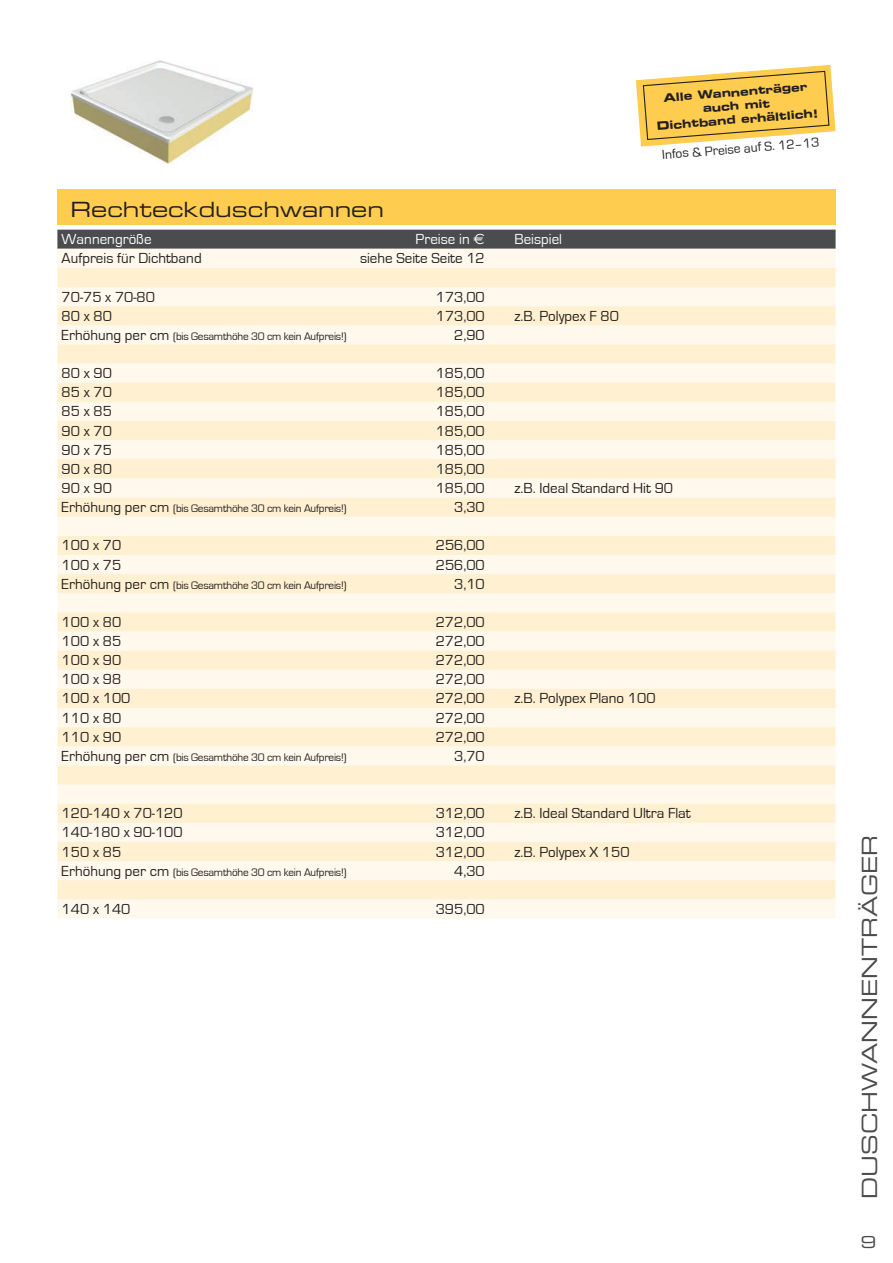
<style>
.page{position:relative;width:893px;height:1263px;background:#fff}
.page>*{position:absolute;margin:0;border:0;box-sizing:border-box;transform-origin:0 0}
.t1{font:21px "Eurostile Extended Two";color:#231f20}
.t2{font:21px "Eurostile Extended Two";color:#4b4c4d}
.t3{font:16.5px "Eurostile Extended Two";color:#4b4c4d}
.t4{font:15px "Eurostile";color:#231f20}
.t5{font:15px "Eurostile";color:#fff}
.t6{font:13.5px "Eurostile";color:#231f20}
.t7{font:11.4px/13.8px "Eurostile Bold Extended Two";color:#231f20;text-align:center}
.t8{font:11.25px "Eurostile";letter-spacing:-.02em;color:#231f20}
.s1{font-family:"Euro Sans"}
.s2{font-size:15px}
</style>
<div class="page">
<div style="left:57px;top:189px;width:779px;height:35px;background:#fecc4e"></div>
<img style="left:71px;top:60px;width:183px;height:103px">
<div style="left:57px;top:230px;width:779px;height:19px;background:#4b4c4d"></div>
<div style="left:57px;top:249px;width:779px;height:669px;background:#fef9ec"></div>
<svg style="left:57px;top:268px;width:779px;height:631px;background:#fef4dd"></svg>
<svg style="left:636px;top:65px;width:200px;height:82px"></svg>
<h1 class="t1" style="left:71px;top:195px;width:315px">Rechteckduschwannen</h1>
<p class="t7" style="left:654px;top:92px;width:164px;rotate:-5deg">Alle Wannenträger auch mit<br>Dichtband erhältlich!</p>
<p class="t6" style="left:662px;top:148px;width:159px;rotate:-5deg">Infos &amp; Preise auf S. 12–13</p>
<p class="t5" style="left:62px;top:231px;width:91px">Wannengröße</p>
<p class="t5" style="left:416px;top:231px;width:71px">Preise in <span class="s1">€</span></p>
<p class="t5" style="left:514px;top:231px;width:49px">Beispiel</p>
<p class="t4" style="left:62px;top:250px;width:142px">Aufpreis für Dichtband</p>
<p class="t4" style="left:360px;top:250px;width:126px">siehe Seite Seite 12</p>
<p class="t4" style="left:62px;top:289px;width:95px">70-75 x 70-80</p>
<p class="t4" style="left:436px;top:289px;width:50px">173,00</p>
<p class="t4" style="left:62px;top:308px;width:52px">80 x 80</p>
<p class="t4" style="left:436px;top:308px;width:50px">173,00</p>
<p class="t4" style="left:514px;top:308px;width:106px">z.B. Polypex F 80</p>
<p class="t8" style="left:62px;top:330px;width:286px"><span class="s2">Erhöhung per cm</span> (bis Gesamthöhe 30 cm kein Aufpreis!)</p>
<p class="t4" style="left:454px;top:327px;width:32px">2,90</p>
<p class="t4" style="left:62px;top:365px;width:52px">80 x 90</p>
<p class="t4" style="left:436px;top:365px;width:50px">185,00</p>
<p class="t4" style="left:62px;top:384px;width:52px">85 x 70</p>
<p class="t4" style="left:436px;top:384px;width:50px">185,00</p>
<p class="t4" style="left:62px;top:403px;width:52px">85 x 85</p>
<p class="t4" style="left:436px;top:403px;width:50px">185,00</p>
<p class="t4" style="left:62px;top:423px;width:52px">90 x 70</p>
<p class="t4" style="left:436px;top:423px;width:50px">185,00</p>
<p class="t4" style="left:62px;top:442px;width:52px">90 x 75</p>
<p class="t4" style="left:436px;top:442px;width:50px">185,00</p>
<p class="t4" style="left:62px;top:461px;width:52px">90 x 80</p>
<p class="t4" style="left:436px;top:461px;width:50px">185,00</p>
<p class="t4" style="left:62px;top:480px;width:52px">90 x 90</p>
<p class="t4" style="left:436px;top:480px;width:50px">185,00</p>
<p class="t4" style="left:514px;top:480px;width:160px">z.B. Ideal Standard Hit 90</p>
<p class="t8" style="left:62px;top:502px;width:286px"><span class="s2">Erhöhung per cm</span> (bis Gesamthöhe 30 cm kein Aufpreis!)</p>
<p class="t4" style="left:454px;top:499px;width:32px">3,30</p>
<p class="t4" style="left:62px;top:537px;width:61px">100 x 70</p>
<p class="t4" style="left:436px;top:537px;width:50px">256,00</p>
<p class="t4" style="left:62px;top:556px;width:61px">100 x 75</p>
<p class="t4" style="left:436px;top:556px;width:50px">256,00</p>
<p class="t8" style="left:62px;top:579px;width:286px"><span class="s2">Erhöhung per cm</span> (bis Gesamthöhe 30 cm kein Aufpreis!)</p>
<p class="t4" style="left:454px;top:576px;width:32px">3,10</p>
<p class="t4" style="left:62px;top:614px;width:61px">100 x 80</p>
<p class="t4" style="left:436px;top:614px;width:50px">272,00</p>
<p class="t4" style="left:62px;top:633px;width:61px">100 x 85</p>
<p class="t4" style="left:436px;top:633px;width:50px">272,00</p>
<p class="t4" style="left:62px;top:652px;width:61px">100 x 90</p>
<p class="t4" style="left:436px;top:652px;width:50px">272,00</p>
<p class="t4" style="left:62px;top:671px;width:61px">100 x 98</p>
<p class="t4" style="left:436px;top:671px;width:50px">272,00</p>
<p class="t4" style="left:62px;top:690px;width:70px">100 x 100</p>
<p class="t4" style="left:436px;top:690px;width:50px">272,00</p>
<p class="t4" style="left:514px;top:690px;width:142px">z.B. Polypex Plano 100</p>
<p class="t4" style="left:62px;top:710px;width:61px">110 x 80</p>
<p class="t4" style="left:436px;top:710px;width:50px">272,00</p>
<p class="t4" style="left:62px;top:729px;width:61px">110 x 90</p>
<p class="t4" style="left:436px;top:729px;width:50px">272,00</p>
<p class="t8" style="left:62px;top:751px;width:286px"><span class="s2">Erhöhung per cm</span> (bis Gesamthöhe 30 cm kein Aufpreis!)</p>
<p class="t4" style="left:454px;top:748px;width:32px">3,70</p>
<p class="t4" style="left:62px;top:805px;width:122px">120-140 x 70-120</p>
<p class="t4" style="left:436px;top:805px;width:50px">312,00</p>
<p class="t4" style="left:514px;top:805px;width:178px">z.B. Ideal Standard Ultra Flat</p>
<p class="t4" style="left:62px;top:824px;width:123px">140-180 x 90-100</p>
<p class="t4" style="left:436px;top:824px;width:50px">312,00</p>
<p class="t4" style="left:62px;top:843px;width:61px">150 x 85</p>
<p class="t4" style="left:436px;top:843px;width:50px">312,00</p>
<p class="t4" style="left:514px;top:843px;width:117px">z.B. Polypex X 150</p>
<p class="t8" style="left:62px;top:866px;width:286px"><span class="s2">Erhöhung per cm</span> (bis Gesamthöhe 30 cm kein Aufpreis!)</p>
<p class="t4" style="left:454px;top:863px;width:32px">4,30</p>
<p class="t4" style="left:62px;top:901px;width:70px">140 x 140</p>
<p class="t4" style="left:436px;top:901px;width:50px">395,00</p>
<h1 class="t2" style="left:855px;top:1199px;width:366px;rotate:-90deg">DUSCHWANNENTRÄGER</h1>
<p class="t3" style="left:860px;top:1230px;width:17px">9</p>
</div>
